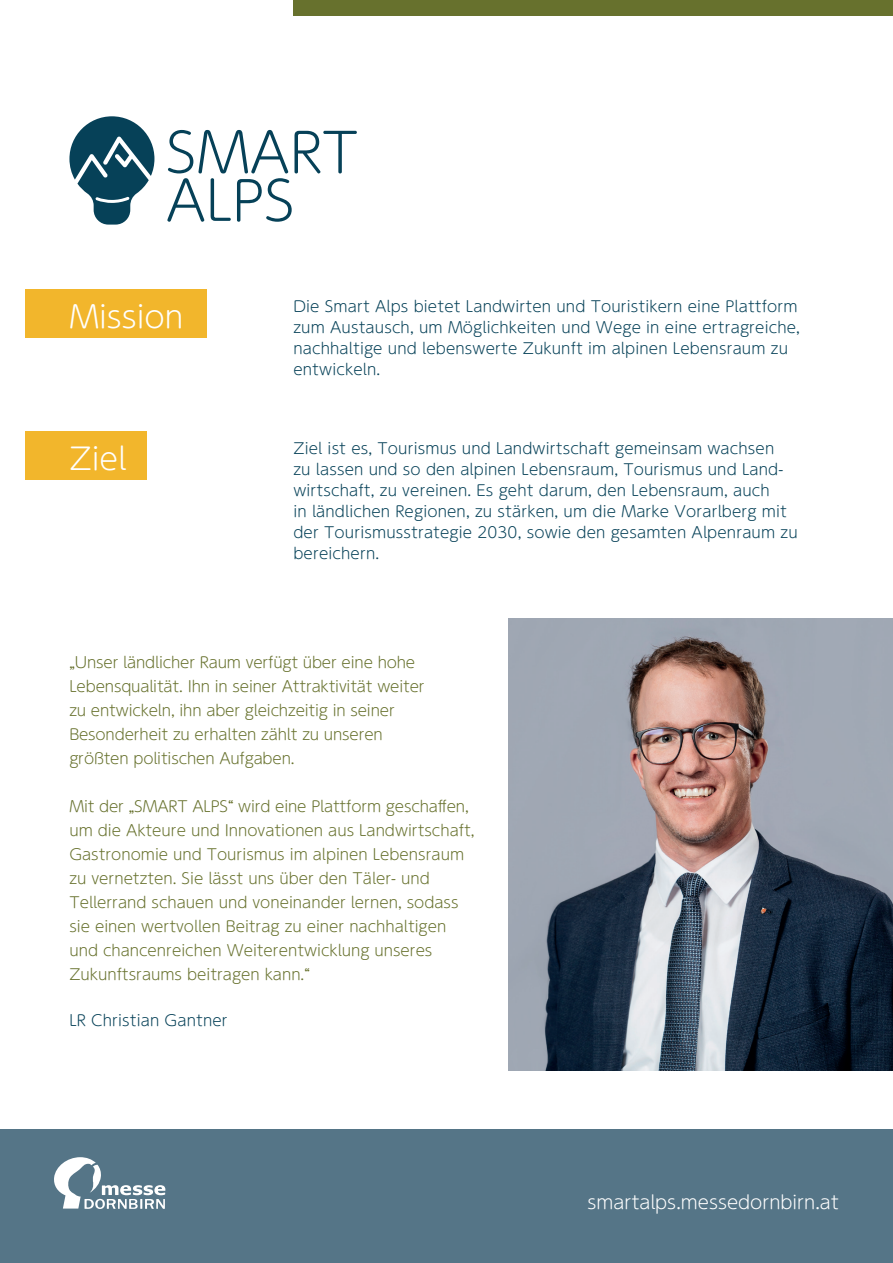
<style>
.page{position:relative;width:893px;height:1263px;background:#fff}
.page>*{position:absolute;margin:0;border:0;box-sizing:border-box;transform-origin:0 0}
.t1{font:300 30px "UD Shin M Go Pr 6 N";color:#fff}
.t2{font:300 18px "UD Shin M Go Pr 6 N";color:#fff}
.t3{font:300 15px/24px "UD Shin M Go Pr 6 N";color:#67712d}
.t4{font:300 15px/21px "UD Shin M Go Pr 6 N";letter-spacing:.01em;color:#064158}
</style>
<div class="page">
<div style="left:293px;top:0;width:600px;height:16px;background:#67712d"></div>
<div style="left:0;top:1129px;width:893px;height:134px;background:#557587"></div>
<svg style="left:54px;top:1157px;width:111px;height:52px"></svg>
<svg style="left:69px;top:116px;width:85px;height:109px"></svg>
<svg style="left:167px;top:130px;width:190px;height:92px"></svg>
<div style="left:26px;top:289px;width:181px;height:49px;background:#f2b62c"></div>
<div style="left:26px;top:432px;width:121px;height:48px;background:#f2b62c"></div>
<img style="left:509px;top:618px;width:384px;height:452px">
<h1 class="t1" style="left:69px;top:292px;width:116px">Mission</h1>
<h1 class="t1" style="left:69px;top:434px;width:58px">Ziel</h1>
<p class="t4" style="left:293px;top:295px;width:508px">Die Smart Alps bietet Landwirten und Touristikern eine Plattform zum Austausch, um Möglichkeiten und Wege in eine ertragreiche, nachhaltige und lebenswerte Zukunft im alpinen Lebensraum zu entwickeln.</p>
<p class="t4" style="left:293px;top:437px;width:506px">Ziel ist es, Tourismus und Landwirtschaft gemeinsam wachsen<br>zu lassen und so den alpinen Lebensraum, Tourismus und Land&shy;wirtschaft, zu vereinen. Es geht darum, den Lebensraum, auch<br>in ländlichen Regionen, zu stärken, um die Marke Vorarlberg mit der Tourismusstrategie 2030, sowie den gesamten Alpenraum zu bereichern.</p>
<p class="t3" style="left:69px;top:649px;width:357px">„Unser ländlicher Raum verfügt über eine hohe Lebensqualität. Ihn in seiner Attraktivität weiter zu entwickeln, ihn aber gleichzeitig in seiner Besonderheit zu erhalten zählt zu unseren größten politischen Aufgaben.</p>
<p class="t3" style="left:69px;top:793px;width:407px">Mit der „SMART ALPS“ wird eine Plattform geschaffen, um die Akteure und Innovationen aus Landwirtschaft, Gastronomie und Tourismus im alpinen Lebensraum zu vernetzten. Sie lässt uns über den Täler- und Tellerrand schauen und voneinander lernen, sodass sie einen wertvollen Beitrag zu einer nachhaltigen und chancenreichen Weiterentwicklung unseres Zukunftsraums beitragen kann.“</p>
<p class="t4" style="left:69px;top:1009px;width:160px">LR Christian Gantner</p>
<p class="t2" style="left:587px;top:1187px;width:253px">smartalps.messedornbirn.at</p>
</div>
